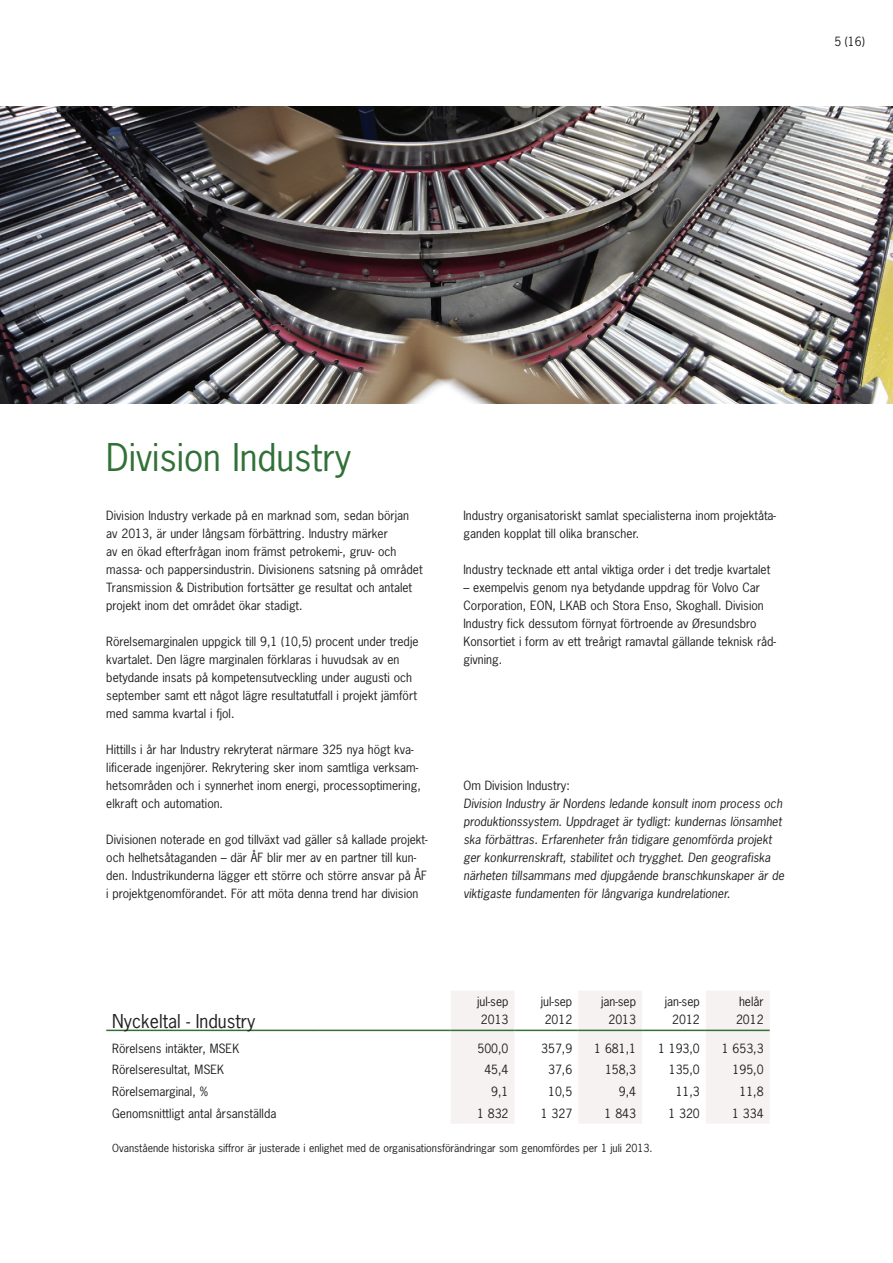
<style>
.page{position:relative;width:893px;height:1263px;background:#fff}
.page>*{position:absolute;margin:0;border:0;box-sizing:border-box;transform-origin:0 0}
.Rubrik_Grön{font:36px "News Gothic LT";color:#317137}
.Bulletpoint_alt_8__8{font:18px "News Gothic LT";color:#231f20}
.Brödtext_8_12{font:12px/18px "News Gothic LT";color:#231f20}
.Brödtext_8_12_kursiv{font:italic 12px/18px "News Gothic LT";color:#231f20}
.Bulletpoint_alt_8__8-2{font:12px "News Gothic LT";color:#231f20}
.Bulletpoint_alt_8__8-3{font:10.5px "News Gothic LT";color:#231f20}
</style>
<div class="page">
<img style="left:0;top:106px;width:893px;height:298px">
<svg style="left:451px;top:991px;width:319px;height:132px"></svg>
<hr style="left:106px;top:1029px;width:213px;height:2px;background:#317137">
<hr style="left:319px;top:1029px;width:132px;height:2px;background:#317137">
<hr style="left:451px;top:1029px;width:63px;height:2px;background:#317137">
<hr style="left:514px;top:1029px;width:64px;height:2px;background:#317137">
<hr style="left:578px;top:1029px;width:64px;height:2px;background:#317137">
<hr style="left:642px;top:1029px;width:64px;height:2px;background:#317137">
<hr style="left:706px;top:1029px;width:64px;height:2px;background:#317137">
<p class="Brödtext_8_12" style="left:834px;top:32px;width:32px">5 (16)</p>
<p class="Rubrik_Grön" style="left:106px;top:434px;width:247px">Division Industry</p>
<p class="Brödtext_8_12" style="left:106px;top:506px;width:318px">Division Industry verkade på en marknad som, sedan början av 2013, är under långsam förbättring. Industry märker<br>av en ökad efterfrågan inom främst petrokemi-, gruv- och massa- och pappersindustrin. Divisionens satsning på området Transmission &amp; Distribution fortsätter ge resultat och antalet projekt inom det området ökar stadigt.</p>
<p class="Brödtext_8_12" style="left:106px;top:632px;width:314px">Rörelsemarginalen uppgick till 9,1 (10,5) procent under tredje kvartalet. Den lägre marginalen förklaras i huvudsak av en betydande insats på kompetensutveckling under augusti och september samt ett något lägre resultatutfall i projekt jämfört med samma kvartal i fjol.</p>
<p class="Brödtext_8_12" style="left:106px;top:740px;width:316px">Hittills i år har Industry rekryterat närmare 325 nya högt kva&shy;lificerade ingenjörer. Rekrytering sker inom samtliga verksam&shy;hetsområden och i synnerhet inom energi, processoptimering, elkraft och automation.</p>
<p class="Brödtext_8_12" style="left:106px;top:830px;width:323px">Divisionen noterade en god tillväxt vad gäller så kallade projekt&shy;och helhetsåtaganden – där ÅF blir mer av en partner till kun&shy;den. Industrikunderna lägger ett större och större ansvar på ÅF i projektgenomförandet. För att möta denna trend har division</p>
<p class="Brödtext_8_12" style="left:463px;top:506px;width:314px">Industry organisatoriskt samlat specialisterna inom projektåta&shy;ganden kopplat till olika branscher.</p>
<p class="Brödtext_8_12" style="left:463px;top:560px;width:308px">Industry tecknade ett antal viktiga order i det tredje kvartalet</p>
<p class="Brödtext_8_12" style="left:463px;top:578px;width:314px">– exempelvis genom nya betydande uppdrag för Volvo Car Corporation, EON, LKAB och Stora Enso, Skoghall. Division Industry fick dessutom förnyat förtroende av Øresundsbro Konsortiet i form av ett treårigt ramavtal gällande teknisk råd&shy;givning.</p>
<p class="Brödtext_8_12" style="left:463px;top:776px;width:108px">Om Division Industry:</p>
<p class="Brödtext_8_12_kursiv" style="left:463px;top:794px;width:322px">Division Industry är Nordens ledande konsult inom process och produktionssystem. Uppdraget är tydligt: kundernas lönsamhet ska förbättras. Erfarenheter från tidigare genomförda projekt ger konkurrenskraft, stabilitet och trygghet. Den geografiska närheten tillsammans med djupgående branschkunskaper är de viktigaste fundamenten för långvariga kundrelationer.</p>
<p class="Bulletpoint_alt_8__8" style="left:112px;top:1009px;width:145px">Nyckeltal - Industry</p>
<p class="Bulletpoint_alt_8__8-2" style="left:477px;top:994px;width:33px">jul-sep</p>
<p class="Bulletpoint_alt_8__8-2" style="left:481px;top:1012px;width:29px">2013</p>
<p class="Bulletpoint_alt_8__8-2" style="left:541px;top:994px;width:33px">jul-sep</p>
<p class="Bulletpoint_alt_8__8-2" style="left:545px;top:1012px;width:29px">2012</p>
<p class="Bulletpoint_alt_8__8-2" style="left:601px;top:994px;width:37px">jan-sep</p>
<p class="Bulletpoint_alt_8__8-2" style="left:608px;top:1012px;width:29px">2013</p>
<p class="Bulletpoint_alt_8__8-2" style="left:665px;top:994px;width:37px">jan-sep</p>
<p class="Bulletpoint_alt_8__8-2" style="left:672px;top:1012px;width:29px">2012</p>
<p class="Bulletpoint_alt_8__8-2" style="left:739px;top:994px;width:26px">helår</p>
<p class="Bulletpoint_alt_8__8-2" style="left:736px;top:1012px;width:29px">2012</p>
<p class="Bulletpoint_alt_8__8-2" style="left:112px;top:1040px;width:128px">Rörelsens intäkter, MSEK</p>
<p class="Bulletpoint_alt_8__8-2" style="left:477px;top:1040px;width:33px">500,0</p>
<p class="Bulletpoint_alt_8__8-2" style="left:541px;top:1040px;width:33px">357,9</p>
<p class="Bulletpoint_alt_8__8-2" style="left:594px;top:1040px;width:43px">1 681,1</p>
<p class="Bulletpoint_alt_8__8-2" style="left:658px;top:1040px;width:43px">1 193,0</p>
<p class="Bulletpoint_alt_8__8-2" style="left:722px;top:1040px;width:43px">1 653,3</p>
<p class="Bulletpoint_alt_8__8-2" style="left:112px;top:1062px;width:113px">Rörelseresultat, MSEK</p>
<p class="Bulletpoint_alt_8__8-2" style="left:484px;top:1062px;width:26px">45,4</p>
<p class="Bulletpoint_alt_8__8-2" style="left:548px;top:1062px;width:26px">37,6</p>
<p class="Bulletpoint_alt_8__8-2" style="left:605px;top:1062px;width:33px">158,3</p>
<p class="Bulletpoint_alt_8__8-2" style="left:669px;top:1062px;width:33px">135,0</p>
<p class="Bulletpoint_alt_8__8-2" style="left:733px;top:1062px;width:33px">195,0</p>
<p class="Bulletpoint_alt_8__8-2" style="left:112px;top:1084px;width:97px">Rörelsemarginal, %</p>
<p class="Bulletpoint_alt_8__8-2" style="left:491px;top:1084px;width:19px">9,1</p>
<p class="Bulletpoint_alt_8__8-2" style="left:548px;top:1084px;width:26px">10,5</p>
<p class="Bulletpoint_alt_8__8-2" style="left:619px;top:1084px;width:19px">9,4</p>
<p class="Bulletpoint_alt_8__8-2" style="left:676px;top:1084px;width:26px">11,3</p>
<p class="Bulletpoint_alt_8__8-2" style="left:739px;top:1084px;width:26px">11,8</p>
<p class="Bulletpoint_alt_8__8-2" style="left:112px;top:1105px;width:166px">Genomsnittligt antal årsanställda</p>
<p class="Bulletpoint_alt_8__8-2" style="left:477px;top:1105px;width:33px">1 832</p>
<p class="Bulletpoint_alt_8__8-2" style="left:541px;top:1105px;width:33px">1 327</p>
<p class="Bulletpoint_alt_8__8-2" style="left:605px;top:1105px;width:33px">1 843</p>
<p class="Bulletpoint_alt_8__8-2" style="left:668px;top:1105px;width:33px">1 320</p>
<p class="Bulletpoint_alt_8__8-2" style="left:732px;top:1105px;width:33px">1 334</p>
<p class="Bulletpoint_alt_8__8-3" style="left:112px;top:1141px;width:542px">Ovanstående historiska siffror är justerade i enlighet med de organisationsförändringar som genomfördes per 1 juli 2013.</p>
</div>
